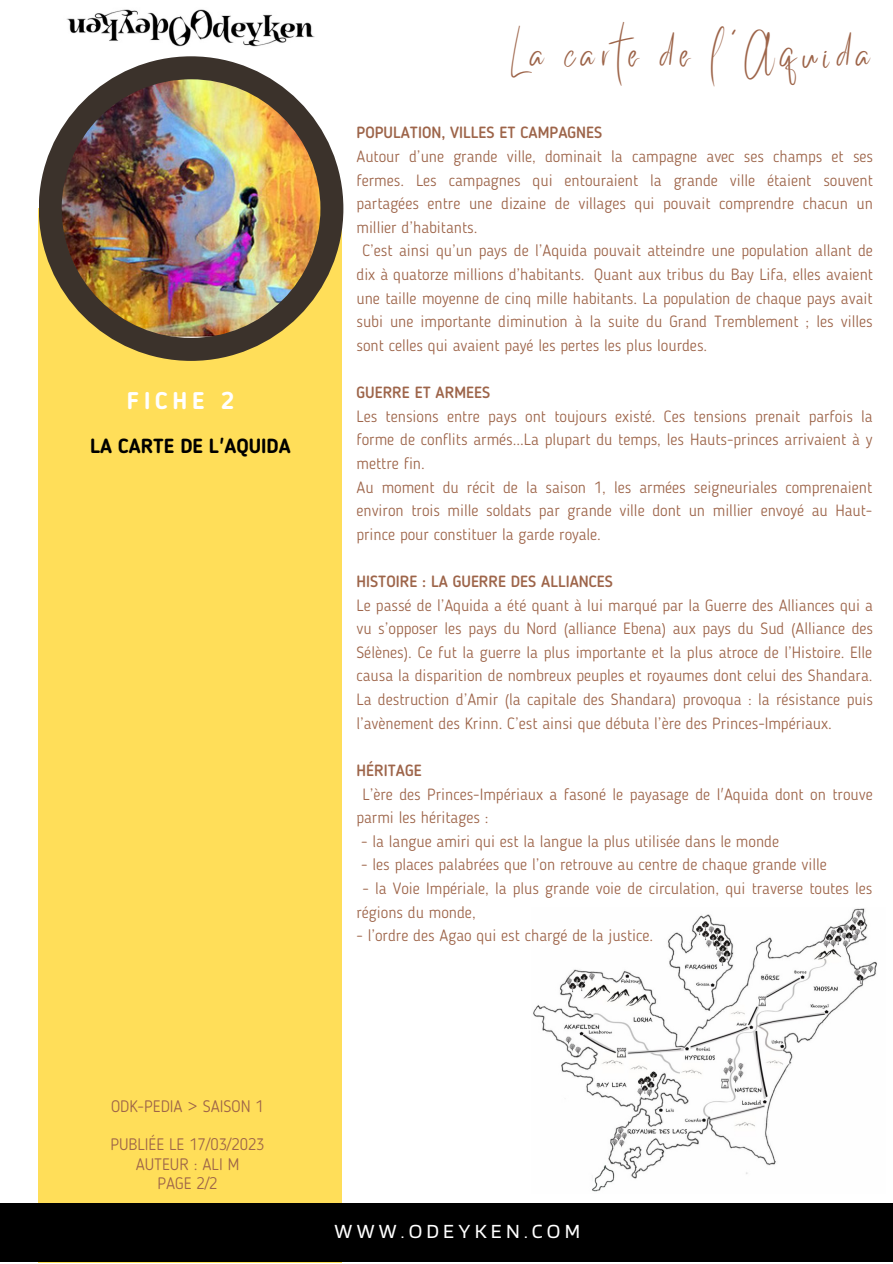
<style>
.page{position:relative;width:893px;height:1264px;background:#fff}
.page>*{position:absolute;margin:0;border:0;box-sizing:border-box;transform-origin:0 0}
.t1{font:31.35px "Better Saturday";letter-spacing:.195em;color:#9d6449}
.t2{font:700 24px "Blogger Sans";letter-spacing:.2em;color:#fff}
.t3{font:21px "Blinker";letter-spacing:.2em;color:#fff}
.t4{font:700 20.25px "Blogger Sans";color:#000}
.t5{font:300 16.5px/19px "Blogger Sans";color:#9d6449;text-align:center}
.t6{font:300 16.2px/23.5px "Blogger Sans";color:#9d6449}
.t7{font:500 16.2px "Blogger Sans";color:#9d6449}
</style>
<div class="page">
<div style="left:39px;top:209px;width:303px;height:1053px;background:#ffde59"></div>
<div style="left:39px;top:56px;width:304px;height:305px;background:#3b322b;border-radius:50%"></div>
<img style="left:533px;top:908px;width:344px;height:284px">
<img style="left:62px;top:79px;width:258px;height:259px;border-radius:50%">
<div style="left:0;top:1202px;width:892px;height:59px;background:#000"></div>
<img style="left:66px;top:9px;width:249px;height:38px">
<h2 class="t2" style="left:127px;top:390px;width:109px">FICHE 2</h2>
<p class="t4" style="left:90px;top:437px;width:202px">LA CARTE DE L'AQUIDA</p>
<h1 class="t1" style="left:510px;top:49px;width:362px">La carte de l'Aquida</h1>
<p class="t7" style="left:356px;top:126px;width:247px">POPULATION, VILLES ET CAMPAGNES</p>
<p class="t6" style="left:356px;top:146px;width:518px">Autour d’une grande ville, dominait la campagne avec ses champs et ses</p>
<p class="t6" style="left:356px;top:169px;width:518px">fermes. Les campagnes qui entouraient la grande ville étaient souvent</p>
<p class="t6" style="left:356px;top:193px;width:518px">partagées entre une dizaine de villages qui pouvait comprendre chacun un</p>
<p class="t6" style="left:356px;top:217px;width:122px">millier d’habitants.</p>
<p class="t6" style="left:362px;top:240px;width:512px">C’est ainsi qu’un pays de l’Aquida pouvait atteindre une population allant de</p>
<p class="t6" style="left:356px;top:264px;width:518px">dix à quatorze millions d’habitants. Quant aux tribus du Bay Lifa, elles avaient</p>
<p class="t6" style="left:356px;top:287px;width:517px">une taille moyenne de cinq mille habitants. La population de chaque pays avait</p>
<p class="t6" style="left:356px;top:311px;width:517px">subi une importante diminution à la suite du Grand Tremblement ; les villes</p>
<p class="t6" style="left:356px;top:335px;width:352px">sont celles qui avaient payé les pertes les plus lourdes.</p>
<p class="t7" style="left:356px;top:386px;width:135px">GUERRE ET ARMEES</p>
<p class="t6" style="left:356px;top:406px;width:517px">Les tensions entre pays ont toujours existé. Ces tensions prenait parfois la forme de conflits armés...La plupart du temps, les Hauts-princes arrivaient à y mettre fin.<br>Au moment du récit de la saison 1, les armées seigneuriales comprenaient environ trois mille soldats par grande ville dont un millier envoyé au Haut&shy;prince pour constituer la garde royale.</p>
<p class="t7" style="left:356px;top:574px;width:258px">HISTOIRE : LA GUERRE DES ALLIANCES</p>
<p class="t6" style="left:356px;top:594px;width:518px;text-align:justify">Le passé de l’Aquida a été quant à lui marqué par la Guerre des Alliances qui a vu s’opposer les pays du Nord (alliance Ebena) aux pays du Sud (Alliance des Sélènes). Ce fut la guerre la plus importante et la plus atroce de l’Histoire. Elle causa la disparition de nombreux peuples et royaumes dont celui des Shandara.<br>La destruction d’Amir (la capitale des Shandara) provoqua : la résistance puis l’avènement des Krinn. C’est ainsi que débuta l’ère des Princes-Impériaux.</p>
<p class="t7" style="left:356px;top:763px;width:67px">HÉRITAGE</p>
<p class="t6" style="left:356px;top:783px;width:517px;text-indent:6px">L’ère des Princes-Impériaux a fasoné le payasage de l'Aquida dont on trouve parmi les héritages :</p>
<p class="t6" style="left:361px;top:830px;width:419px">- la langue amiri qui est la langue la plus utilisée dans le monde</p>
<p class="t6" style="left:361px;top:854px;width:467px">- les places palabrées que l’on retrouve au centre de chaque grande ville</p>
<p class="t6" style="left:356px;top:878px;width:517px;text-indent:6px">- la Voie Impériale, la plus grande voie de circulation, qui traverse toutes les régions du monde,</p>
<p class="t6" style="left:356px;top:925px;width:298px">- l’ordre des Agao qui est chargé de la justice.</p>
<p class="t5" style="left:111px;top:1098px;width:154px">ODK-PEDIA &gt; SAISON 1</p>
<p class="t5" style="left:110px;top:1136px;width:156px">PUBLIÉE LE 17/03/2023<br>AUTEUR : ALI M<br>PAGE 2/2</p>
<p class="t3" style="left:334px;top:1217px;width:247px">WWW.ODEYKEN.COM</p>
</div>
